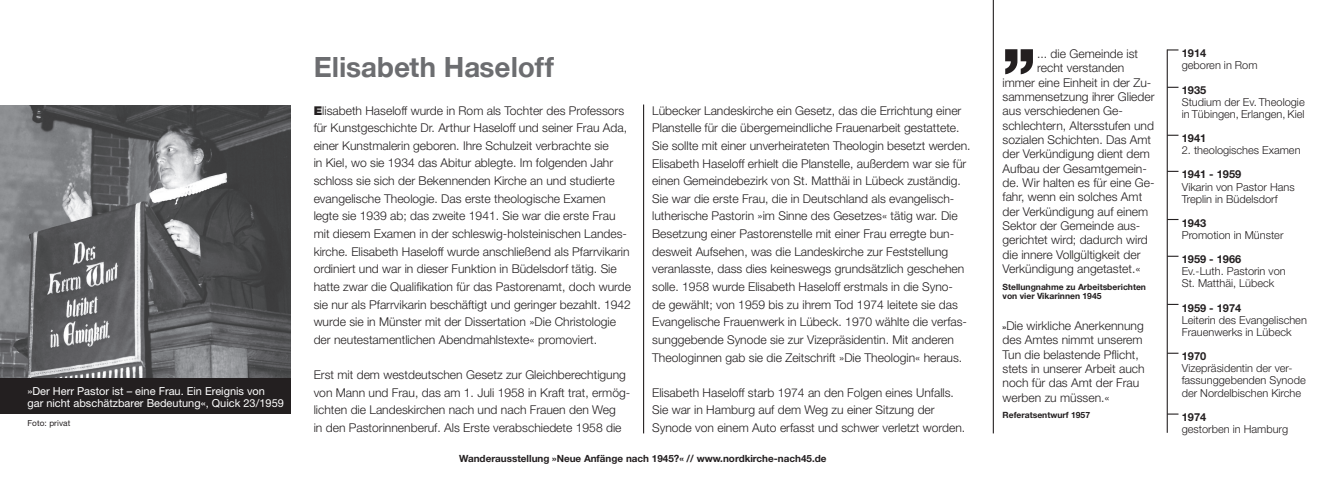
<style>
.page{position:relative;width:1333px;height:497px;background:#fff}
.page>*{position:absolute;margin:0;border:0;box-sizing:border-box;transform-origin:0 0}
.t1{font:700 78.3px "Helvetica Neue LT";color:#231f20}
.t2{font:700 29.7px "Nordelbica";color:#6c6d70}
.t3{font:300 12.1px/17.6px "Helvetica Neue LT";color:#231f20}
.t4{font:300 11px/12.1px "Helvetica Neue LT";color:#231f20}
.t5{font:11px/12.1px "Helvetica Neue LT";color:#fff}
.t6{font:700 11px "Helvetica Neue LT";color:#231f20}
.t7{font:700 9.9px "Helvetica Neue LT";color:#231f20}
.t8{font:700 8.6px/9.9px "Helvetica Neue LT";color:#231f20}
.t9{font:8.2px "Helvetica Neue LT";letter-spacing:.01em;color:#231f20}
.s1{font-weight:900}
.s2{font-weight:700;font-size:8.6px}
</style>
<div class="page">
<hr style="left:643px;top:104px;width:1px;height:329px;background:#231f20">
<img style="left:0;top:106px;width:290px;height:272px">
<div style="left:0;top:378px;width:290px;height:35px;background:#231f20"></div>
<svg style="left:1167px;top:134px;width:11px;height:2px"></svg>
<svg style="left:1167px;top:170px;width:11px;height:2px"></svg>
<hr style="left:1166px;top:49px;width:1px;height:383px;background:#231f20">
<hr style="left:992px;top:0;width:1px;height:433px;background:#231f20">
<p class="t5" style="left:27px;top:384px;width:258px">»Der Herr Pastor ist – eine Frau. Ein Ereignis von<br>gar nicht abschätzbarer Bedeutung«, Quick 23/1959</p>
<p class="t9" style="left:27px;top:418px;width:44px">Foto: privat</p>
<h2 class="t2" style="left:314px;top:49px;width:242px">Elisabeth Haseloff</h2>
<p class="t3" style="left:314px;top:101px;width:319px"><span class="s1">E</span>lisabeth Haseloff wurde in Rom als Tochter des Professors für Kunstgeschichte Dr. Arthur Haseloff und seiner Frau Ada, einer Kunstmalerin geboren. Ihre Schulzeit verbrachte sie<br>in Kiel, wo sie 1934 das Abitur ablegte. Im folgenden Jahr schloss sie sich der Bekennenden Kirche an und studierte evangelische Theologie. Das erste theologische Examen legte sie 1939 ab; das zweite 1941. Sie war die erste Frau mit diesem Examen in der schleswig-holsteinischen Landes&shy;kirche. Elisabeth Haseloff wurde anschließend als Pfarrvikarin ordiniert und war in dieser Funktion in Büdelsdorf tätig. Sie hatte zwar die Qualifikation für das Pastorenamt, doch wurde sie nur als Pfarrvikarin beschäftigt und geringer bezahlt. 1942 wurde sie in Münster mit der Dissertation »Die Christologie der neutestamentlichen Abendmahlstexte« promoviert.</p>
<p class="t3" style="left:314px;top:365px;width:318px">Erst mit dem westdeutschen Gesetz zur Gleichberechtigung von Mann und Frau, das am 1. Juli 1958 in Kraft trat, ermög&shy;lichten die Landeskirchen nach und nach Frauen den Weg<br>in den Pastorinnenberuf. Als Erste verabschiedete 1958 die</p>
<p class="t3" style="left:652px;top:101px;width:320px">Lübecker Landeskirche ein Gesetz, das die Errichtung einer Planstelle für die übergemeindliche Frauenarbeit gestattete.<br>Sie sollte mit einer unverheirateten Theologin besetzt werden.<br>Elisabeth Haseloff erhielt die Planstelle, außerdem war sie für einen Gemeindebezirk von St. Matthäi in Lübeck zuständig.<br>Sie war die erste Frau, die in Deutschland als evangelisch&shy;lutherische Pastorin »im Sinne des Gesetzes« tätig war. Die Besetzung einer Pastorenstelle mit einer Frau erregte bun&shy;desweit Aufsehen, was die Landeskirche zur Feststellung veranlasste, dass dies keineswegs grundsätzlich geschehen solle. 1958 wurde Elisabeth Haseloff erstmals in die Syno-<br>de gewählt; von 1959 bis zu ihrem Tod 1974 leitete sie das Evangelische Frauenwerk in Lübeck. 1970 wählte die verfas&shy;sunggebende Synode sie zur Vizepräsidentin. Mit anderen Theologinnen gab sie die Zeitschrift »Die Theologin« heraus.</p>
<p class="t3" style="left:652px;top:383px;width:314px">Elisabeth Haseloff starb 1974 an den Folgen eines Unfalls.<br>Sie war in Hamburg auf dem Weg zu einer Sitzung der<br>Synode von einem Auto erfasst und schwer verletzt worden.</p>
<p class="t7" style="left:459px;top:451px;width:369px">Wanderausstellung »Neue Anfänge nach 1945?« // www.nordkirche-nach45.de</p>
<p class="t3" style="left:1037px;top:45px;width:102px">... die Gemeinde ist</p>
<p class="t3" style="left:1037px;top:59px;width:89px">recht verstanden</p>
<p class="t3" style="left:1002px;top:73px;width:150px">immer eine Einheit in der Zu-</p>
<p class="t3" style="left:1002px;top:87px;width:153px">sammensetzung ihrer Glieder</p>
<p class="t3" style="left:1002px;top:102px;width:122px">aus verschiedenen Ge-</p>
<p class="t3" style="left:1002px;top:116px;width:153px">schlechtern, Altersstufen und</p>
<p class="t3" style="left:1002px;top:130px;width:150px">sozialen Schichten. Das Amt</p>
<p class="t3" style="left:1002px;top:145px;width:149px">der Verkündigung dient dem</p>
<p class="t3" style="left:1002px;top:159px;width:146px">Aufbau der Gesamtgemein-</p>
<p class="t3" style="left:1002px;top:173px;width:154px">de. Wir halten es für eine Ge-</p>
<p class="t3" style="left:1002px;top:188px;width:141px">fahr, wenn ein solches Amt</p>
<p class="t3" style="left:1002px;top:202px;width:147px">der Verkündigung auf einem</p>
<p class="t3" style="left:1002px;top:216px;width:139px">Sektor der Gemeinde aus-</p>
<p class="t3" style="left:1002px;top:230px;width:147px">gerichtet wird; dadurch wird</p>
<p class="t3" style="left:1002px;top:245px;width:139px">die innere Vollgültigkeit der</p>
<p class="t3" style="left:1002px;top:260px;width:140px">Verkündigung angetastet.«</p>
<p class="t8" style="left:1002px;top:281px;width:145px">Stellungnahme zu Arbeitsberichten von vier Vikarinnen 1945</p>
<p class="t3" style="left:1002px;top:318px;width:144px;line-height:14.4px"><span class="s2">»</span>Die wirkliche Anerkennung des Amtes nimmt unserem<br>Tun die belastende Pflicht, stets in unserer Arbeit auch noch für das Amt der Frau werben zu müssen.«</p>
<p class="t8" style="left:1002px;top:409px;width:89px">Referatsentwurf 1957</p>
<h1 class="t1" style="left:1000px;top:-15px;width:39px">,,</h1>
<p class="t6" style="left:1181px;top:46px;width:26px">1914</p>
<p class="t4" style="left:1181px;top:59px;width:77px">geboren in Rom</p>
<p class="t6" style="left:1181px;top:83px;width:26px">1935</p>
<p class="t4" style="left:1181px;top:95px;width:124px">Studium der Ev. Theologie in Tübingen, Erlangen, Kiel</p>
<p class="t6" style="left:1181px;top:131px;width:26px">1941</p>
<p class="t4" style="left:1181px;top:144px;width:120px">2. theologisches Examen</p>
<p class="t6" style="left:1181px;top:167px;width:61px">1941 - 1959</p>
<p class="t4" style="left:1181px;top:180px;width:114px">Vikarin von Pastor Hans<br>Treplin in Büdelsdorf</p>
<p class="t6" style="left:1181px;top:216px;width:26px">1943</p>
<p class="t4" style="left:1181px;top:228px;width:103px">Promotion in Münster</p>
<p class="t6" style="left:1181px;top:252px;width:61px">1959 - 1966</p>
<p class="t4" style="left:1181px;top:265px;width:105px">Ev.-Luth. Pastorin von<br>St. Matthäi, Lübeck</p>
<p class="t6" style="left:1181px;top:300px;width:61px">1959 - 1974</p>
<p class="t4" style="left:1181px;top:313px;width:127px">Leiterin des Evangelischen<br>Frauenwerks in Lübeck</p>
<p class="t6" style="left:1181px;top:349px;width:26px">1970</p>
<p class="t4" style="left:1181px;top:361px;width:125px">Vizepräsidentin der ver&shy;fassunggebenden Synode der Nordelbischen Kirche</p>
<p class="t6" style="left:1181px;top:409px;width:26px">1974</p>
<p class="t4" style="left:1181px;top:422px;width:108px">gestorben in Hamburg</p>
</div>
